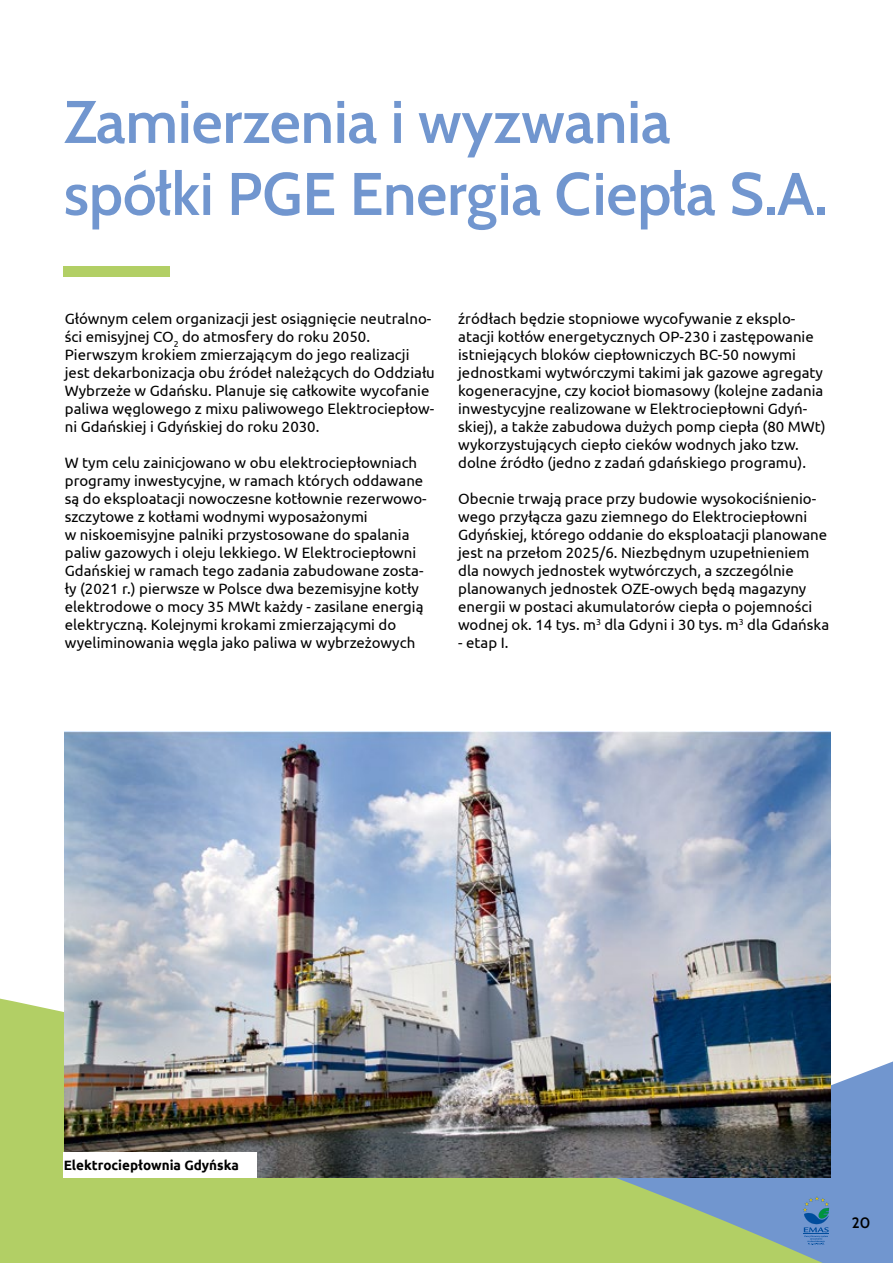
<style>
.page{position:relative;width:893px;height:1263px;background:#fff}
.page>*{position:absolute;margin:0;border:0;box-sizing:border-box;transform-origin:0 0}
.t1{font:600 60px/72px "Cabin";color:#7196cf}
.t2{font:15px/18px "Ubuntu";color:#000}
.t3{font:600 15px "Cabin";color:#000}
.t4{font:700 13.5px "Ubuntu";color:#000}
</style>
<div class="page">
<svg style="left:0;top:939px;width:893px;height:324px;background:#aec98b"></svg>
<svg style="left:803px;top:1196px;width:26px;height:49px"></svg>
<img style="left:65px;top:731px;width:765px;height:446px">
<div style="left:64px;top:1152px;width:193px;height:26px;background:#fff"></div>
<div style="left:64px;top:266px;width:106px;height:10px;background:#b2cf65"></div>
<h1 class="t1" style="left:64px;top:82px;width:765px">Zamierzenia i wyzwania spółki PGE Energia Ciepła S.A.</h1>
<p class="t2" style="left:65px;top:309px;width:372px">Głównym celem organizacji jest osiągnięcie neutralno&shy;ści emisyjnej CO<sub>2</sub> do atmosfery do roku 2050.<br>Pierwszym krokiem zmierzającym do jego realizacji jest dekarbonizacja obu źródeł należących do Oddziału Wybrzeże w Gdańsku. Planuje się całkowite wycofanie paliwa węglowego z mixu paliwowego Elektrociepłow&shy;ni Gdańskiej i Gdyńskiej do roku 2030.</p>
<p class="t2" style="left:65px;top:453px;width:363px">W tym celu zainicjowano w obu elektrociepłowniach programy inwestycyjne, w ramach których oddawane są do eksploatacji nowoczesne kotłownie rezerwowo&shy;szczytowe z kotłami wodnymi wyposażonymi<br>w niskoemisyjne palniki przystosowane do spalania paliw gazowych i oleju lekkiego. W Elektrociepłowni Gdańskiej w ramach tego zadania zabudowane zosta&shy;ły (2021 r.) pierwsze w Polsce dwa bezemisyjne kotły elektrodowe o mocy 35 MWt każdy - zasilane energią elektryczną. Kolejnymi krokami zmierzającymi do wyeliminowania węgla jako paliwa w wybrzeżowych</p>
<p class="t2" style="left:458px;top:309px;width:369px">źródłach będzie stopniowe wycofywanie z eksplo&shy;atacji kotłów energetycznych OP-230 i zastępowanie istniejących bloków ciepłowniczych BC-50 nowymi jednostkami wytwórczymi takimi jak gazowe agregaty kogeneracyjne, czy kocioł biomasowy (kolejne zadania inwestycyjne realizowane w Elektrociepłowni Gdyń&shy;skiej), a także zabudowa dużych pomp ciepła (80 MWt) wykorzystujących ciepło cieków wodnych jako tzw. dolne źródło (jedno z zadań gdańskiego programu).</p>
<p class="t2" style="left:458px;top:489px;width:372px">Obecnie trwają prace przy budowie wysokociśnienio&shy;wego przyłącza gazu ziemnego do Elektrociepłowni Gdyńskiej, którego oddanie do eksploatacji planowane jest na przełom 2025/6. Niezbędnym uzupełnieniem dla nowych jednostek wytwórczych, a szczególnie planowanych jednostek OZE-owych będą magazyny energii w postaci akumulatorów ciepła o pojemności wodnej ok. 14 tys. m<sup>3</sup> dla Gdyni i 30 tys. m<sup>3</sup> dla Gdańska</p>
<p class="t2" style="left:458px;top:633px;width:52px">- etap I.</p>
<p class="t4" style="left:64px;top:1157px;width:177px">Elektrociepłownia Gdyńska</p>
<p class="t3" style="left:852px;top:1210px;width:20px">20</p>
</div>
